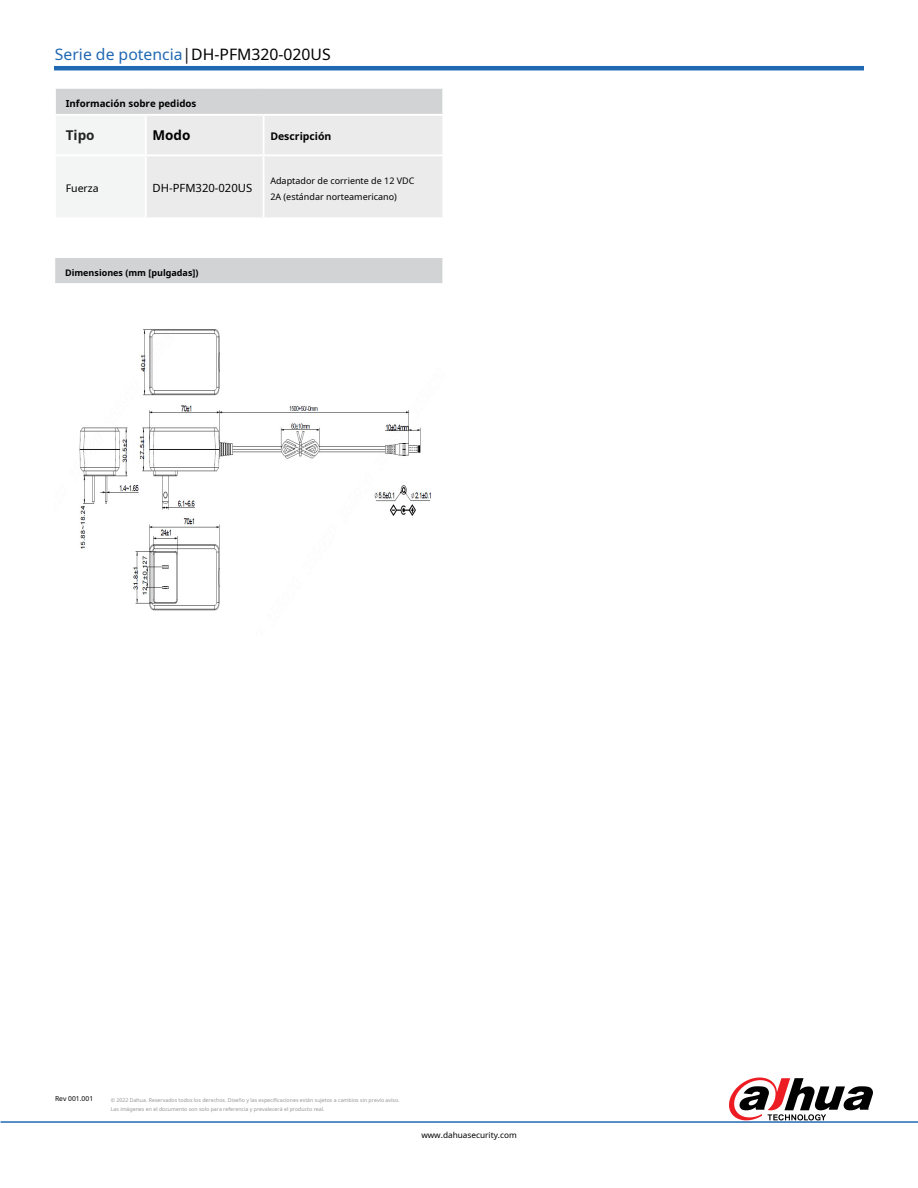
<style>
.page{position:relative;width:918px;height:1188px;background:#fff}
.page>*{position:absolute;margin:0;border:0;box-sizing:border-box;transform-origin:0 0}
.t1{font:15.75px "Noto Sans";color:#2068b3}
.t2{font:700 13.5px "Noto Sans";color:#242324}
.t3{font:700 13.5px "Noto Sans";color:#000}
.t4{font:11.25px "Noto Sans";color:#000}
.t5{font:700 10.5px "Noto Sans";color:#000}
.t6{font:10.5px "Noto Sans";color:#000}
.t7{font:700 9.75px "Noto Sans";color:#000}
.t8{font:9px/16.2px "Noto Sans";color:#000}
.t9{font:700 9px "Noto Sans";color:#000}
.t10{font:8.25px "Noto Sans";color:#000}
.t11{font:6.75px "Noto Sans";color:#000}
.t12{font:5.25px/9px "Noto Sans";color:#939598}
.s1{color:#1b1513}
.s2{color:#000}
</style>
<div class="page">
<svg style="left:729px;top:1078px;width:144px;height:42px"></svg>
<hr style="left:1px;top:1121px;width:917px;height:2px;background:#2068b3">
<hr style="left:54px;top:66px;width:810px;height:4px;background:#2068b3">
<div style="left:55px;top:88px;width:388px;height:27px;background:#d1d3d4"></div>
<svg style="left:56px;top:116px;width:386px;height:101px"></svg>
<hr style="left:54px;top:114px;width:92px;height:2px;background:#fff">
<hr style="left:54px;top:87px;width:92px;height:2px;background:#fff">
<hr style="left:54px;top:89px;width:2px;height:25px;background:#fff">
<hr style="left:146px;top:87px;width:118px;height:2px;background:#fff">
<hr style="left:264px;top:87px;width:180px;height:2px;background:#fff">
<hr style="left:442px;top:89px;width:2px;height:25px;background:#fff">
<hr style="left:146px;top:114px;width:118px;height:2px;background:#fff">
<hr style="left:145px;top:116px;width:2px;height:38px;background:#fff">
<hr style="left:264px;top:114px;width:180px;height:2px;background:#fff">
<hr style="left:263px;top:116px;width:2px;height:38px;background:#fff">
<hr style="left:54px;top:154px;width:92px;height:2px;background:#fff">
<hr style="left:146px;top:154px;width:118px;height:2px;background:#fff">
<hr style="left:145px;top:156px;width:2px;height:61px;background:#fff">
<hr style="left:264px;top:154px;width:180px;height:2px;background:#fff">
<hr style="left:263px;top:156px;width:2px;height:61px;background:#fff">
<div style="left:54px;top:257px;width:389px;height:27px;background:#d1d3d4"></div>
<hr style="left:53px;top:256px;width:391px;height:2px;background:#fff">
<hr style="left:53px;top:283px;width:391px;height:2px;background:#fff">
<hr style="left:53px;top:258px;width:2px;height:25px;background:#fff">
<hr style="left:442px;top:258px;width:2px;height:25px;background:#fff">
<img style="left:79px;top:329px;width:352px;height:282px">
<h1 class="t1" style="left:55px;top:43px;width:277px">Serie de potencia<span class="s1">|</span><span class="s2">DH-PFM320-020US</span></h1>
<h3 class="t7" style="left:66px;top:97px;width:132px">Información sobre pedidos</h3>
<h2 class="t2" style="left:66px;top:126px;width:30px">Tipo</h2>
<h2 class="t3" style="left:153px;top:126px;width:39px">Modo</h2>
<h3 class="t5" style="left:270px;top:129px;width:63px">Descripción</h3>
<h3 class="t8" style="left:270px;top:172px;width:146px">Adaptador de corriente de 12 VDC<br>2A (estándar norteamericano)</h3>
<h3 class="t6" style="left:66px;top:181px;width:35px">Fuerza</h3>
<h3 class="t4" style="left:153px;top:180px;width:101px">DH-PFM320-020US</h3>
<h3 class="t9" style="left:65px;top:267px;width:135px">Dimensiones (mm [pulgadas])</h3>
<p class="t11" style="left:55px;top:1094px;width:40px">Rev 001.001</p>
<p class="t12" style="left:111px;top:1095px;width:290px">© 2022 Dahua. Reservados todos los derechos. Diseño y las especificaciones están sujetos a cambios sin previo aviso.<br>Las imágenes en el documento son solo para referencia y prevalecerá el producto real.</p>
<h3 class="t10" style="left:421px;top:1129px;width:97px">www.dahuasecurity.com</h3>
</div>
